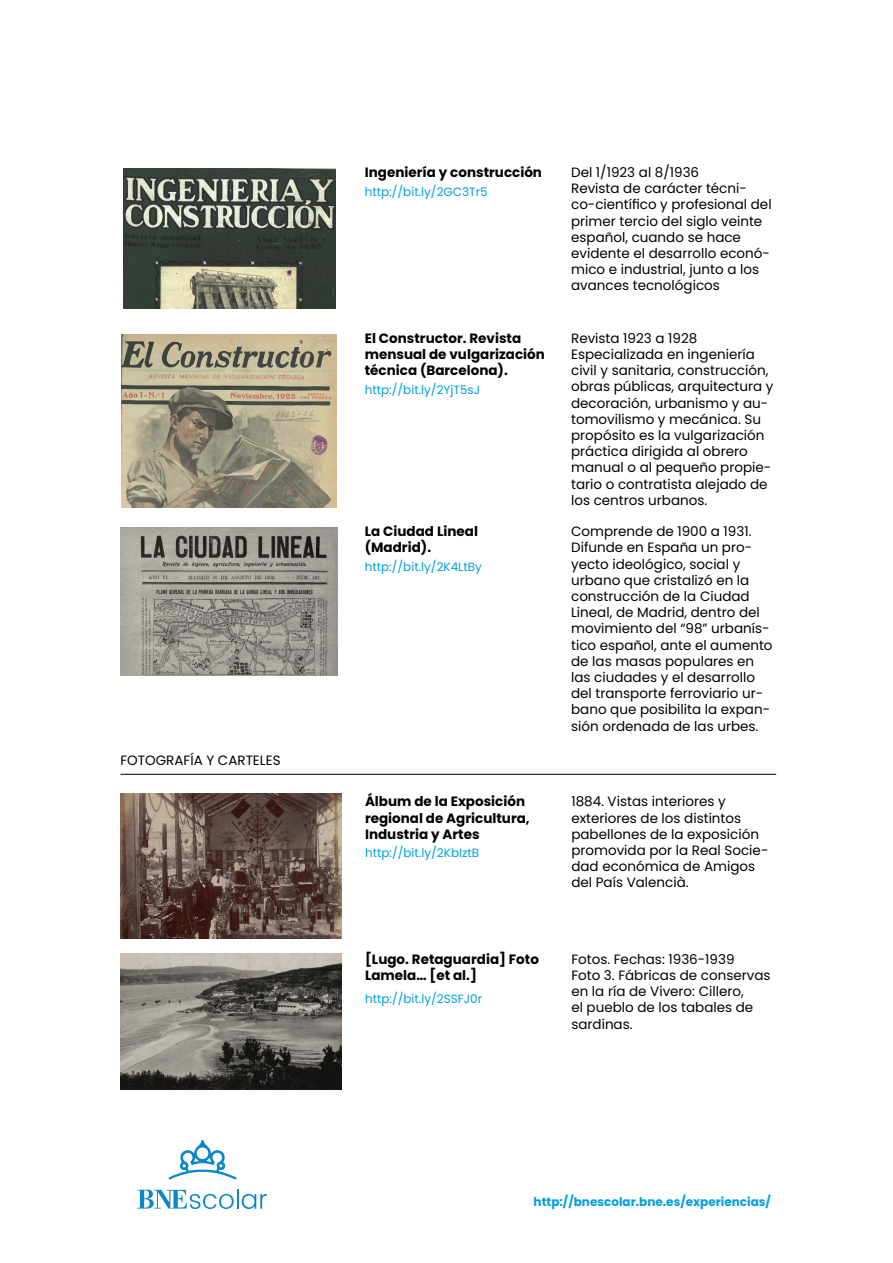
<style>
.page{position:relative;width:893px;height:1263px;background:#fff}
.page>*{position:absolute;margin:0;border:0;box-sizing:border-box;transform-origin:0 0}
.t1{font:13.5px/16.2px "Poppins";color:#000}
.t2{font:700 13.5px/16.2px "Poppins";color:#000}
.t3{font:12px "Poppins";color:#009fe3}
.t4{font:700 12px "Poppins";color:#009fe3}
</style>
<div class="page">
<svg style="left:137px;top:1190px;width:97px;height:19px"></svg>
<hr style="left:237px;top:1189px;width:2px;height:20px;background:#0b86c8">
<svg style="left:242px;top:1194px;width:25px;height:15px"></svg>
<svg style="left:168px;top:1140px;width:69px;height:40px"></svg>
<img style="left:123px;top:168px;width:212px;height:141px">
<img style="left:122px;top:334px;width:215px;height:174px">
<img style="left:120px;top:527px;width:218px;height:149px">
<hr style="left:120px;top:774px;width:656px;height:1px;background:#000">
<img style="left:120px;top:794px;width:221px;height:144px">
<img style="left:120px;top:953px;width:222px;height:136px">
<p class="t1" style="left:120px;top:753px;width:162px">FOTOGRAFÍA Y CARTELES</p>
<p class="t2" style="left:365px;top:164px;width:179px">Ingeniería y construcción</p>
<p class="t3" style="left:365px;top:184px;width:124px">http://bit.ly/2GC3Tr5</p>
<p class="t2" style="left:365px;top:330px;width:182px">El Constructor. Revista mensual de vulgarización técnica (Barcelona).</p>
<p class="t3" style="left:365px;top:383px;width:117px">http://bit.ly/2YjT5sJ</p>
<p class="t2" style="left:365px;top:523px;width:115px">La Ciudad Lineal (Madrid).</p>
<p class="t3" style="left:365px;top:560px;width:119px">http://bit.ly/2K4LtBy</p>
<p class="t2" style="left:365px;top:794px;width:166px">Álbum de la Exposición regional de Agricultura,<br>Industria y Artes</p>
<p class="t3" style="left:365px;top:846px;width:116px">http://bit.ly/2KbIztB</p>
<p class="t2" style="left:365px;top:951px;width:175px">[Lugo. Retaguardia] Foto<br>Lamela… [et al.]</p>
<p class="t3" style="left:365px;top:992px;width:119px">http://bit.ly/2SSFJ0r</p>
<p class="t1" style="left:571px;top:164px;width:202px">Del 1/1923 al 8/1936<br>Revista de carácter técni&shy;co-científico y profesional del primer tercio del siglo veinte español, cuando se hace evidente el desarrollo econó&shy;mico e industrial, junto a los avances tecnológicos</p>
<p class="t1" style="left:571px;top:330px;width:204px">Revista 1923 a 1928<br>Especializada en ingeniería civil y sanitaria, construcción, obras públicas, arquitectura y decoración, urbanismo y au&shy;tomovilismo y mecánica. Su propósito es la vulgarización práctica dirigida al obrero manual o al pequeño propie&shy;tario o contratista alejado de los centros urbanos.</p>
<p class="t1" style="left:571px;top:523px;width:203px">Comprende de 1900 a 1931.<br>Difunde en España un pro&shy;yecto ideológico, social y urbano que cristalizó en la construcción de la Ciudad<br>Lineal, de Madrid, dentro del movimiento del “98” urbanís&shy;tico español, ante el aumento de las masas populares en las ciudades y el desarrollo del transporte ferroviario ur&shy;bano que posibilita la expan&shy;sión ordenada de las urbes.</p>
<p class="t1" style="left:571px;top:794px;width:199px">1884. Vistas interiores y exteriores de los distintos pabellones de la exposición promovida por la Real Socie&shy;dad económica de Amigos del País Valencià.</p>
<p class="t1" style="left:571px;top:951px;width:201px">Fotos. Fechas: 1936-1939<br>Foto 3. Fábricas de conservas en la ría de Vivero: Cillero,<br>el pueblo de los tabales de sardinas.</p>
<p class="t4" style="left:534px;top:1195px;width:239px">http://bnescolar.bne.es/experiencias/</p>
</div>
